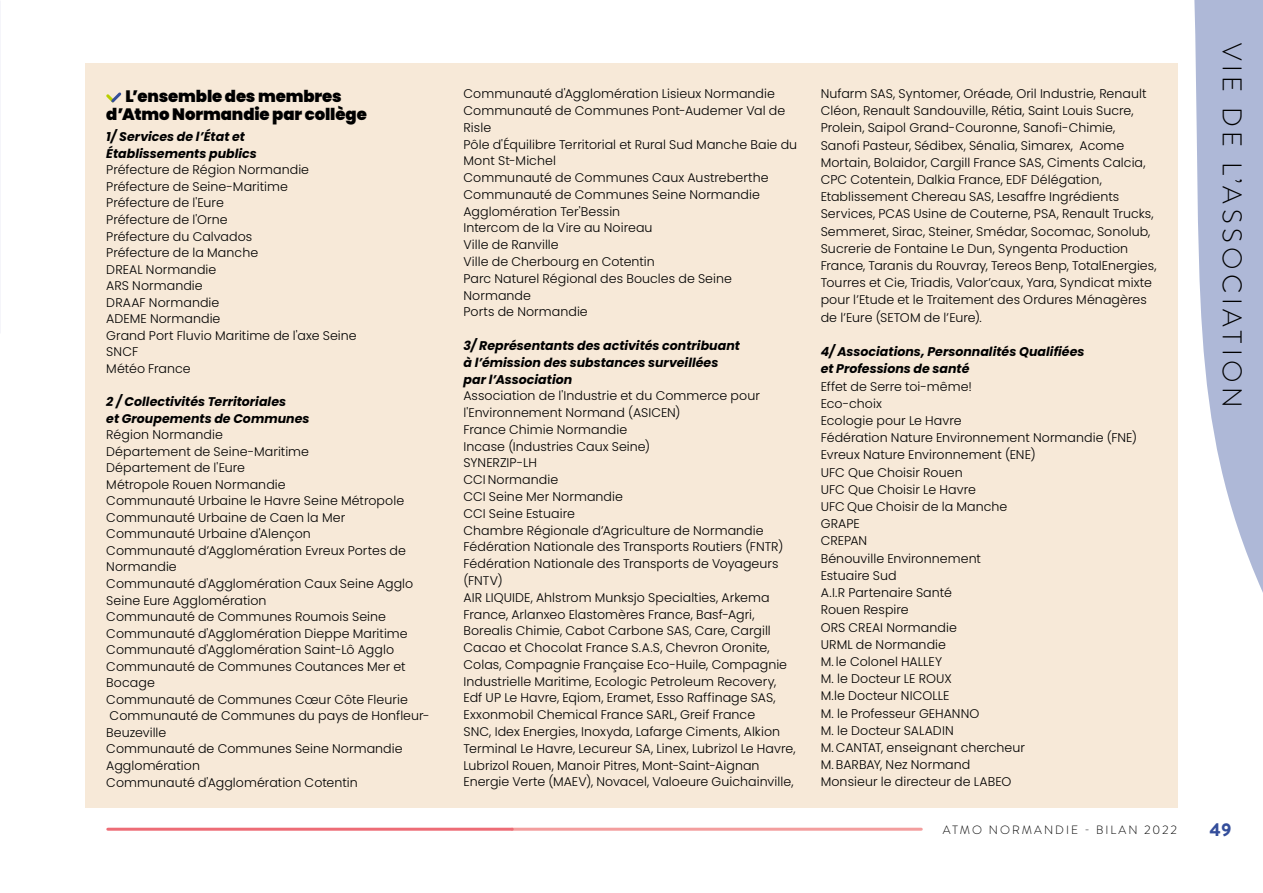
<style>
.page{position:relative;width:1263px;height:893px;background:#fff}
.page>*{position:absolute;margin:0;border:0;box-sizing:border-box;transform-origin:0 0}
.t1{font:300 27px "Brandon Text";letter-spacing:.17em;color:#000}
.t2{font:900 18px "Brandon Text";color:#344e9b}
.t3{font:900 16.5px/18px "Poppins";letter-spacing:-.005em;color:#000;text-align:center}
.t4{font:300 12.6px/16.8px "Poppins";letter-spacing:.005em;color:#000}
.t5{font:italic 700 12.6px/16.8px "Poppins";color:#000}
.t6{font:300 12px "Brandon Text";letter-spacing:.17em;color:#000}
</style>
<div class="page">
<svg style="left:1194px;top:0;width:69px;height:593px;fill:#aeb8d7"></svg>
<hr style="left:512px;top:828px;width:409px;height:3px;background:#f39e9e">
<hr style="left:108px;top:828px;width:404px;height:3px;background:#ed6c76">
<div style="left:85px;top:64px;width:1093px;height:744px;background:#f7e9d8"></div>
<svg style="left:106px;top:92px;width:15px;height:10px"></svg>
<h3 class="t3" style="left:106px;top:88px;width:262px">L’ensemble des membres d’Atmo Normandie par collège</h3>
<p class="t5" style="left:106px;top:129px;width:152px">1/ Services de l’État et<br>Établissements publics</p>
<p class="t4" style="left:106px;top:162px;width:252px">Préfecture de Région Normandie<br>Préfecture de Seine-Maritime<br>Préfecture de l'Eure<br>Préfecture de l'Orne<br>Préfecture du Calvados<br>Préfecture de la Manche<br>DREAL Normandie<br>ARS Normandie<br>DRAAF Normandie<br>ADEME Normandie<br>Grand Port Fluvio Maritime de l'axe Seine<br>SNCF<br>Météo France</p>
<p class="t5" style="left:106px;top:393px;width:205px">2 / Collectivités Territoriales<br>et Groupements de Communes</p>
<p class="t4" style="left:106px;top:426px;width:325px">Région Normandie<br>Département de Seine-Maritime<br>Département de l'Eure<br>Métropole Rouen Normandie<br>Communauté Urbaine le Havre Seine Métropole<br>Communauté Urbaine de Caen la Mer<br>Communauté Urbaine d'Alençon<br>Communauté d’Agglomération Evreux Portes de<br>Normandie<br>Communauté d'Agglomération Caux Seine Agglo<br>Seine Eure Agglomération<br>Communauté de Communes Roumois Seine<br>Communauté d'Agglomération Dieppe Maritime<br>Communauté d'Agglomération Saint-Lô Agglo<br>Communauté de Communes Coutances Mer et<br>Bocage<br>Communauté de Communes Cœur Côte Fleurie<br>Communauté de Communes du pays de Honfleur-<br>Beuzeville<br>Communauté de Communes Seine Normandie<br>Agglomération<br>Communauté d'Agglomération Cotentin</p>
<p class="t4" style="left:463px;top:85px;width:335px">Communauté d'Agglomération Lisieux Normandie<br>Communauté de Communes Pont-Audemer Val de<br>Risle<br>Pôle d'Équilibre Territorial et Rural Sud Manche Baie du<br>Mont St-Michel<br>Communauté de Communes Caux Austreberthe<br>Communauté de Communes Seine Normandie<br>Agglomération Ter'Bessin<br>Intercom de la Vire au Noireau<br>Ville de Ranville<br>Ville de Cherbourg en Cotentin<br>Parc Naturel Régional des Boucles de Seine<br>Normande<br>Ports de Normandie</p>
<p class="t5" style="left:463px;top:337px;width:278px">3/ Représentants des activités contribuant à l’émission des substances surveillées par l’Association</p>
<p class="t4" style="left:463px;top:388px;width:334px">Association de l'Industrie et du Commerce pour l'Environnement Normand (ASICEN)<br>France Chimie Normandie<br>Incase (Industries Caux Seine)<br>SYNERZIP-LH<br>CCI Normandie<br>CCI Seine Mer Normandie<br>CCI Seine Estuaire<br>Chambre Régionale d’Agriculture de Normandie Fédération Nationale des Transports Routiers (FNTR)<br>Fédération Nationale des Transports de Voyageurs (FNTV)<br>AIR LIQUIDE, Ahlstrom Munksjo Specialties, Arkema France, Arlanxeo Elastomères France, Basf-Agri, Borealis Chimie, Cabot Carbone SAS, Care, Cargill Cacao et Chocolat France S.A.S, Chevron Oronite, Colas, Compagnie Française Eco-Huile, Compagnie Industrielle Maritime, Ecologic Petroleum Recovery, Edf UP Le Havre, Eqiom, Eramet, Esso Raffinage SAS, Exxonmobil Chemical France SARL, Greif France<br>SNC, Idex Energies, Inoxyda, Lafarge Ciments, Alkion Terminal Le Havre, Lecureur SA, Linex, Lubrizol Le Havre, Lubrizol Rouen, Manoir Pitres, Mont-Saint-Aignan Energie Verte (MAEV), Novacel, Valoeure Guichainville,</p>
<p class="t4" style="left:821px;top:85px;width:337px;line-height:17.2px">Nufarm SAS, Syntomer, Oréade, Oril Industrie, Renault Cléon, Renault Sandouville, Rétia, Saint Louis Sucre, Prolein, Saipol Grand-Couronne, Sanofi-Chimie, Sanofi Pasteur, Sédibex, Sénalia, Simarex, Acome Mortain, Bolaidor, Cargill France SAS, Ciments Calcia, CPC Cotentein, Dalkia France, EDF Délégation, Etablissement Chereau SAS, Lesaffre Ingrédients Services, PCAS Usine de Couterne, PSA, Renault Trucks, Semmeret, Sirac, Steiner, Smédar, Socomac, Sonolub, Sucrerie de Fontaine Le Dun, Syngenta Production France, Taranis du Rouvray, Tereos Benp, TotalEnergies, Tourres et Cie, Triadis, Valor’caux, Yara, Syndicat mixte pour l’Etude et le Traitement des Ordures Ménagères de l’Eure (SETOM de l’Eure).</p>
<p class="t5" style="left:821px;top:343px;width:265px;line-height:17.2px">4/ Associations, Personnalités Qualifiées et Professions de santé</p>
<p class="t4" style="left:821px;top:378px;width:318px;line-height:17.2px">Effet de Serre toi-même!<br>Eco-choix<br>Ecologie pour Le Havre<br>Fédération Nature Environnement Normandie (FNE)<br>Evreux Nature Environnement (ENE)<br>UFC Que Choisir Rouen<br>UFC Que Choisir Le Havre<br>UFC Que Choisir de la Manche<br>GRAPE<br>CREPAN<br>Bénouville Environnement<br>Estuaire Sud<br>A.I.R Partenaire Santé<br>Rouen Respire<br>ORS CREAI Normandie<br>URML de Normandie<br>M. le Colonel HALLEY<br>M. le Docteur LE ROUX<br>M.le Docteur NICOLLE<br>M. le Professeur GEHANNO<br>M. le Docteur SALADIN<br>M. CANTAT, enseignant chercheur<br>M. BARBAY, Nez Normand<br>Monsieur le directeur de LABEO</p>
<h1 class="t1" style="left:1250px;top:43px;width:367px;rotate:90deg">VIE DE L’ASSOCIATION</h1>
<p class="t6" style="left:943px;top:821px;width:236px">ATMO NORMANDIE - BILAN 2022</p>
<h2 class="t2" style="left:1209px;top:816px;width:24px">49</h2>
</div>
